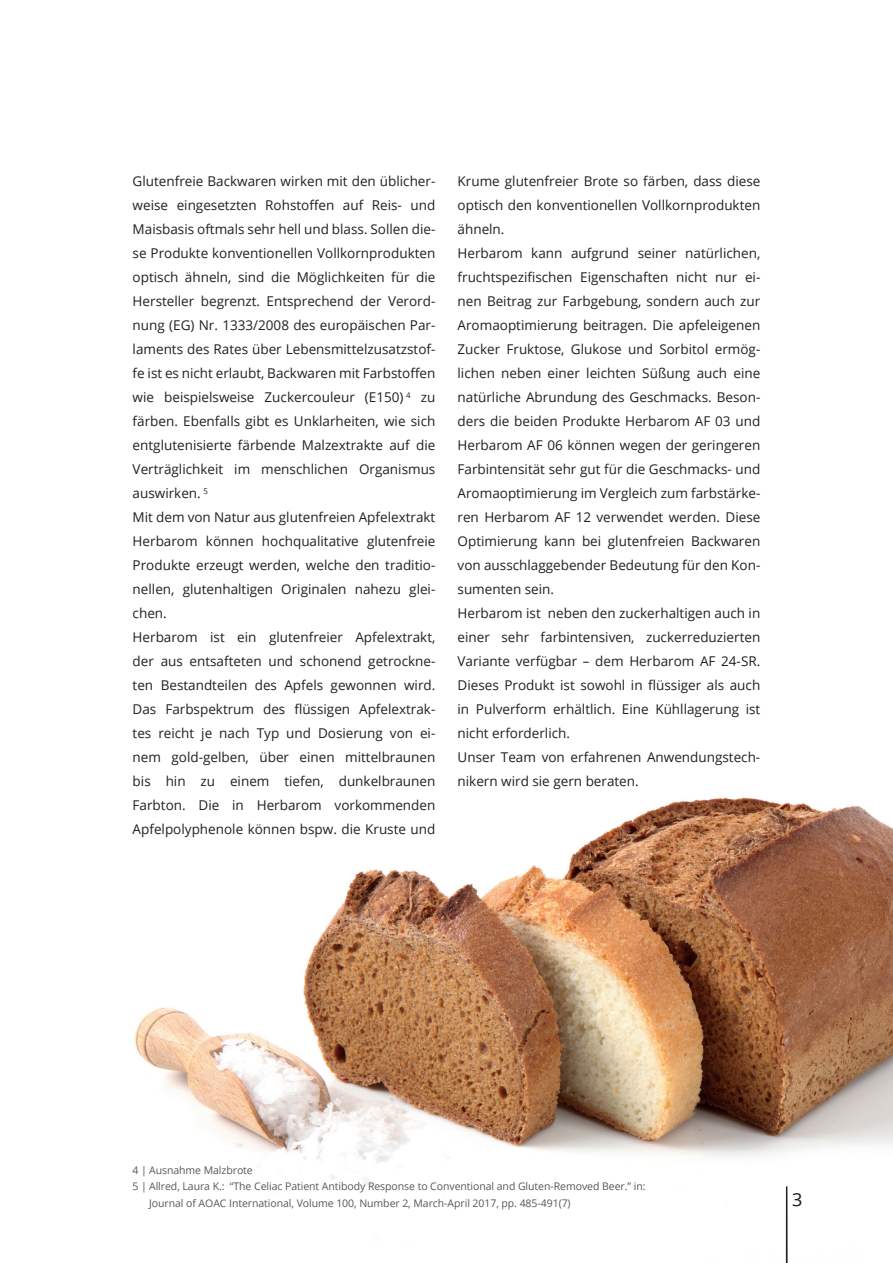
<style>
.page{position:relative;width:893px;height:1263px;background:#fff}
.page>*{position:absolute;margin:0;border:0;box-sizing:border-box;transform-origin:0 0}
.t1{font:18px "Open Sans";color:#231f20}
.t2{font:13.5px/24px "Open Sans";color:#231f20}
.t3{font:10.5px "Open Sans";letter-spacing:-.005em;color:#57585a}
</style>
<div class="page">
<img style="left:134px;top:797px;width:759px;height:466px">
<hr style="left:786px;top:1186px;width:1px;height:77px;background:#231f20">
<p class="t2" style="left:133px;top:169px;width:304px">Glutenfreie Backwaren wirken mit den üblicher&shy;weise eingesetzten Rohstoffen auf Reis- und Maisbasis oftmals sehr hell und blass. Sollen die&shy;se Produkte konventionellen Vollkornprodukten optisch ähneln, sind die Möglichkeiten für die Hersteller begrenzt. Entsprechend der Verord&shy;nung (EG) Nr. 1333/2008 des europäischen Par&shy;laments des Rates über Lebensmittelzusatzstof&shy;fe ist es nicht erlaubt, Backwaren mit Farbstoffen wie beispielsweise Zuckercouleur (E150) <sup>4</sup> zu färben. Ebenfalls gibt es Unklarheiten, wie sich entglutenisierte färbende Malzextrakte auf die Verträglichkeit im menschlichen Organismus auswirken. <sup>5<br></sup>Mit dem von Natur aus glutenfreien Apfelextrakt Herbarom können hochqualitative glutenfreie Produkte erzeugt werden, welche den traditio&shy;nellen, glutenhaltigen Originalen nahezu glei&shy;chen.<br>Herbarom ist ein glutenfreier Apfelextrakt, der aus entsafteten und schonend getrockne&shy;ten Bestandteilen des Apfels gewonnen wird.<br>Das Farbspektrum des flüssigen Apfelextrak&shy;tes reicht je nach Typ und Dosierung von ei&shy;nem gold-gelben, über einen mittelbraunen bis hin zu einem tiefen, dunkelbraunen Farbton. Die in Herbarom vorkommenden Apfelpolyphenole können bspw. die Kruste und</p>
<p class="t2" style="left:458px;top:169px;width:304px">Krume glutenfreier Brote so färben, dass diese optisch den konventionellen Vollkornprodukten ähneln.<br>Herbarom kann aufgrund seiner natürlichen, fruchtspezifischen Eigenschaften nicht nur ei&shy;nen Beitrag zur Farbgebung, sondern auch zur Aromaoptimierung beitragen. Die apfeleigenen Zucker Fruktose, Glukose und Sorbitol ermög&shy;lichen neben einer leichten Süßung auch eine natürliche Abrundung des Geschmacks. Beson&shy;ders die beiden Produkte Herbarom AF 03 und Herbarom AF 06 können wegen der geringeren Farbintensität sehr gut für die Geschmacks- und Aromaoptimierung im Vergleich zum farbstärke&shy;ren Herbarom AF 12 verwendet werden. Diese Optimierung kann bei glutenfreien Backwaren von ausschlaggebender Bedeutung für den Kon&shy;sumenten sein.<br>Herbarom ist neben den zuckerhaltigen auch in einer sehr farbintensiven, zuckerreduzierten Variante verfügbar – dem Herbarom AF 24-SR.<br>Dieses Produkt ist sowohl in flüssiger als auch in Pulverform erhältlich. Eine Kühllagerung ist nicht erforderlich.<br>Unser Team von erfahrenen Anwendungstech&shy;nikern wird sie gern beraten.</p>
<p class="t3" style="left:133px;top:1162px;width:122px">4 | Ausnahme Malzbrote</p>
<p class="t3" style="left:133px;top:1179px;width:514px">5 | Allred, Laura K.: “The Celiac Patient Antibody Response to Conventional and Gluten-Removed Beer.” in:</p>
<p class="t3" style="left:149px;top:1195px;width:423px">Journal of AOAC International, Volume 100, Number 2, March-April 2017, pp. 485-491(7)</p>
<h1 class="t1" style="left:792px;top:1187px;width:12px">3</h1>
</div>
